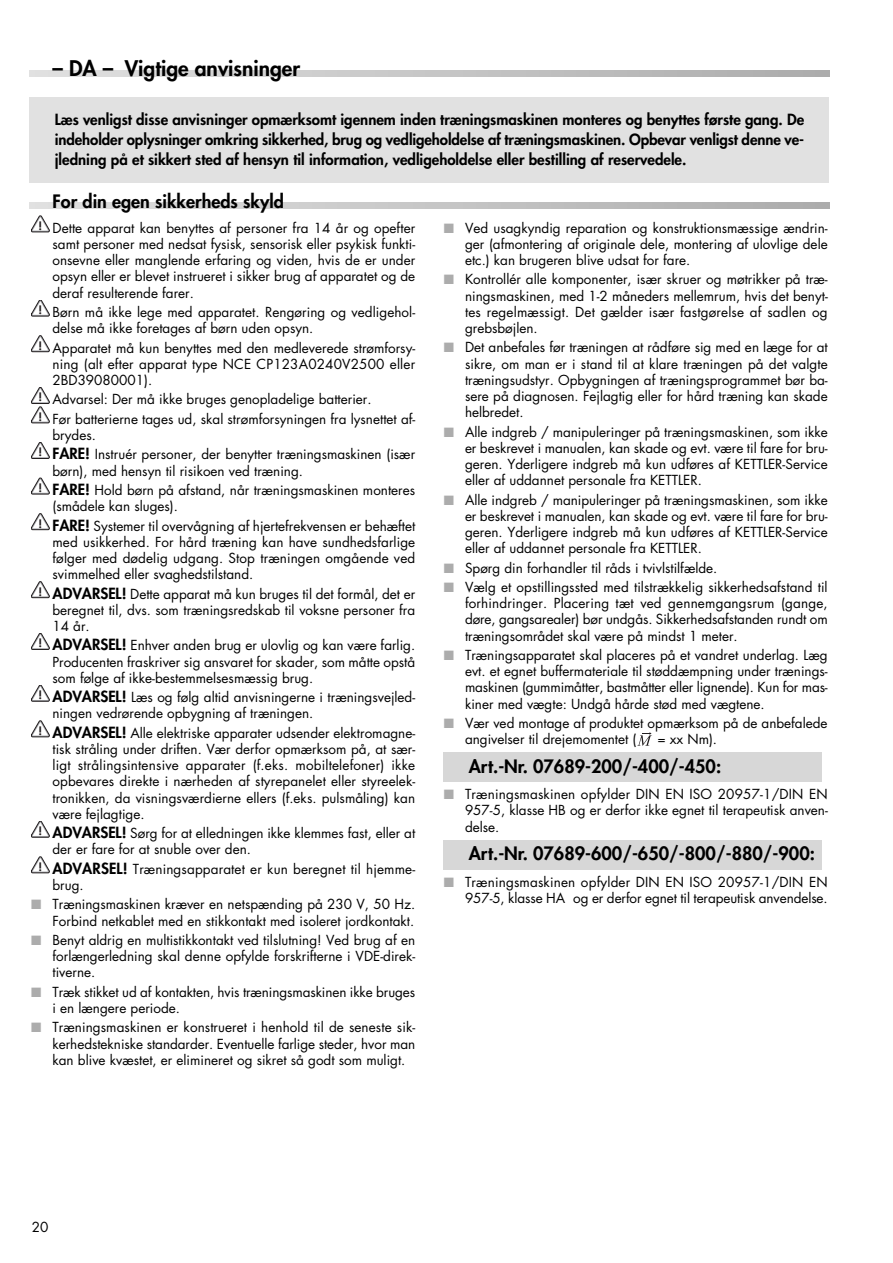
<style>
.page{position:relative;width:893px;height:1263px;background:#fff}
.page>*{position:absolute;margin:0;border:0;box-sizing:border-box;transform-origin:0 0}
.t1{font:800 21px "Futura CE";color:#000}
.t2{font:800 18px "Futura CE";color:#000}
.t3{font:800 15px/20px "Futura CE";color:#000;text-align:justify}
.t4{font:13.5px/16.2px "Futura CE";color:#000;text-align:justify}
.t5{font:800 11.4px/19.4px "Futura";color:#231f20}
.s1{font-weight:800;font-size:15px}
.s2{color:#acacac}
</style>
<div class="page">
<svg style="left:30px;top:203px;width:799px;height:5px;background:#c6c6c6"></svg>
<svg style="left:31px;top:216px;width:18px;height:16px"></svg>
<svg style="left:31px;top:300px;width:18px;height:16px"></svg>
<svg style="left:31px;top:336px;width:18px;height:16px"></svg>
<svg style="left:31px;top:387px;width:18px;height:36px"></svg>
<svg style="left:31px;top:442px;width:18px;height:16px"></svg>
<svg style="left:31px;top:478px;width:18px;height:16px"></svg>
<svg style="left:31px;top:514px;width:18px;height:16px"></svg>
<svg style="left:31px;top:582px;width:18px;height:16px"></svg>
<svg style="left:31px;top:633px;width:18px;height:16px"></svg>
<svg style="left:31px;top:685px;width:18px;height:16px"></svg>
<svg style="left:31px;top:721px;width:18px;height:16px"></svg>
<svg style="left:31px;top:821px;width:18px;height:16px"></svg>
<svg style="left:31px;top:857px;width:18px;height:16px"></svg>
<svg style="left:637px;top:732px;width:15px;height:14px"></svg>
<div style="left:444px;top:752px;width:378px;height:30px;background:#d7d7d7"></div>
<div style="left:444px;top:840px;width:378px;height:29px;background:#d7d7d7"></div>
<div style="left:30px;top:98px;width:799px;height:85px;background:#e1e1e1"></div>
<svg style="left:30px;top:70px;width:799px;height:7px;background:#c6c6c6"></svg>
<h1 class="t1" style="left:53px;top:59px;width:249px">– DA – Vigtige anvisninger</h1>
<p class="t3" style="left:55px;top:110px;width:751px">Læs venligst disse anvisninger opmærksomt igennem inden træningsmaskinen monteres og benyttes første gang. De indeholder oplysninger omkring sikkerhed, brug og vedligeholdelse af træningsmaskinen. Opbevar venligst denne ve&shy;jledning på et sikkert sted af hensyn til information, vedligeholdelse eller bestilling af reservedele.</p>
<h2 class="t2" style="left:53px;top:193px;width:233px">For din egen sikkerheds skyld</h2>
<p class="t4" style="left:53px;top:221px;width:364px">Dette apparat kan benyttes af personer fra 14 år og opefter samt personer med nedsat fysisk, sensorisk eller psykisk funkti&shy;onsevne eller manglende erfaring og viden, hvis de er under opsyn eller er blevet instrueret i sikker brug af apparatet og de deraf resulterende farer.</p>
<p class="t4" style="left:53px;top:305px;width:364px">Børn må ikke lege med apparatet. Rengøring og vedligehol&shy;delse må ikke foretages af børn uden opsyn.</p>
<p class="t4" style="left:53px;top:341px;width:364px">Apparatet må kun benyttes med den medleverede strømforsy&shy;ning (alt efter apparat type NCE CP123A0240V2500 eller 2BD39080001).</p>
<p class="t4" style="left:53px;top:391px;width:364px;line-height:19.4px">Advarsel: Der må ikke bruges genopladelige batterier.<br>Før batterierne tages ud, skal strømforsyningen fra lysnettet af-</p>
<p class="t4" style="left:53px;top:426px;width:364px;line-height:19.4px">brydes.<br><span class="s1">FARE!</span> Instruér personer, der benytter træningsmaskinen (især</p>
<p class="t4" style="left:53px;top:462px;width:364px;line-height:19.4px">børn), med hensyn til risikoen ved træning.<br><span class="s1">FARE!</span> Hold børn på afstand, når træningsmaskinen monteres</p>
<p class="t4" style="left:53px;top:498px;width:364px;line-height:19.4px">(smådele kan sluges).<br><span class="s1">FARE!</span> Systemer til overvågning af hjertefrekvensen er behæftet</p>
<p class="t4" style="left:53px;top:535px;width:364px">med usikkerhed. For hård træning kan have sundhedsfarlige følger med dødelig udgang. Stop træningen omgående ved svimmelhed eller svaghedstilstand.</p>
<p class="t4" style="left:53px;top:587px;width:364px"><span class="s1">ADVARSEL!</span> Dette apparat må kun bruges til det formål, det er beregnet til, dvs. som træningsredskab til voksne personer fra 14 år.</p>
<p class="t4" style="left:53px;top:638px;width:364px"><span class="s1">ADVARSEL!</span> Enhver anden brug er ulovlig og kan være farlig.<br>Producenten fraskriver sig ansvaret for skader, som måtte opstå som følge af ikke-bestemmelsesmæssig brug.</p>
<p class="t4" style="left:53px;top:690px;width:364px"><span class="s1">ADVARSEL!</span> Læs og følg altid anvisningerne i træningsvejled&shy;ningen vedrørende opbygning af træningen.</p>
<p class="t4" style="left:53px;top:726px;width:364px"><span class="s1">ADVARSEL!</span> Alle elektriske apparater udsender elektromagne&shy;tisk stråling under driften. Vær derfor opmærksom på, at sær&shy;ligt strålingsintensive apparater (f.eks. mobiltelefoner) ikke opbevares direkte i nærheden af styrepanelet eller styreelek&shy;tronikken, da visningsværdierne ellers (f.eks. pulsmåling) kan være fejlagtige.</p>
<p class="t4" style="left:53px;top:826px;width:364px"><span class="s1">ADVARSEL!</span> Sørg for at elledningen ikke klemmes fast, eller at der er fare for at snuble over den.</p>
<p class="t4" style="left:53px;top:862px;width:364px"><span class="s1">ADVARSEL!</span> Træningsapparatet er kun beregnet til hjemme&shy;brug.</p>
<p class="t4" style="left:31px;top:897px;width:385px;text-align:right"><span class="s2">■</span> Træningsmaskinen kræver en netspænding på 230 V, 50 Hz.<br>Forbind netkablet med en stikkontakt med isoleret jordkontakt.</p>
<p class="t4" style="left:53px;top:933px;width:364px;text-indent:-21px"><span class="s2">■</span> Benyt aldrig en multistikkontakt ved tilslutning! Ved brug af en forlængerledning skal denne opfylde forskrifterne i VDE-direk&shy;tiverne.</p>
<p class="t4" style="left:53px;top:985px;width:364px;text-indent:-21px"><span class="s2">■</span> Træk stikket ud af kontakten, hvis træningsmaskinen ikke bruges i en længere periode.</p>
<p class="t4" style="left:53px;top:1020px;width:364px;text-indent:-21px"><span class="s2">■</span> Træningsmaskinen er konstrueret i henhold til de seneste sik&shy;kerhedstekniske standarder. Eventuelle farlige steder, hvor man kan blive kvæstet, er elimineret og sikret så godt som muligt.</p>
<p class="t5" style="left:38px;top:217px;width:5px">!</p>
<p class="t5" style="left:38px;top:301px;width:5px">!</p>
<p class="t5" style="left:38px;top:337px;width:5px">!</p>
<p class="t5" style="left:38px;top:388px;width:5px">! !</p>
<p class="t5" style="left:38px;top:443px;width:5px">!</p>
<p class="t5" style="left:38px;top:479px;width:5px">!</p>
<p class="t5" style="left:38px;top:515px;width:5px">!</p>
<p class="t5" style="left:38px;top:582px;width:5px">!</p>
<p class="t5" style="left:38px;top:634px;width:5px">!</p>
<p class="t5" style="left:38px;top:686px;width:5px">!</p>
<p class="t5" style="left:38px;top:722px;width:5px">!</p>
<p class="t5" style="left:38px;top:822px;width:5px">!</p>
<p class="t5" style="left:38px;top:858px;width:5px">!</p>
<p class="t4" style="left:465px;top:221px;width:364px;text-indent:-21px"><span class="s2">■</span> Ved usagkyndig reparation og konstruktionsmæssige ændrin&shy;ger (afmontering af originale dele, montering af ulovlige dele etc.) kan brugeren blive udsat for fare.</p>
<p class="t4" style="left:465px;top:273px;width:364px;text-indent:-21px"><span class="s2">■</span> Kontrollér alle komponenter, især skruer og møtrikker på træ&shy;ningsmaskinen, med 1-2 måneders mellemrum, hvis det benyt&shy;tes regelmæssigt. Det gælder især fastgørelse af sadlen og grebsbøjlen.</p>
<p class="t4" style="left:465px;top:340px;width:364px;text-indent:-21px"><span class="s2">■</span> Det anbefales før træningen at rådføre sig med en læge for at sikre, om man er i stand til at klare træningen på det valgte træningsudstyr. Opbygningen af træningsprogrammet bør ba&shy;sere på diagnosen. Fejlagtig eller for hård træning kan skade helbredet.</p>
<p class="t4" style="left:465px;top:425px;width:364px;text-indent:-21px"><span class="s2">■</span> Alle indgreb / manipuleringer på træningsmaskinen, som ikke er beskrevet i manualen, kan skade og evt. være til fare for bru&shy;geren. Yderligere indgreb må kun udføres af KETTLER-Service eller af uddannet personale fra KETTLER.</p>
<p class="t4" style="left:465px;top:493px;width:364px;text-indent:-21px"><span class="s2">■</span> Alle indgreb / manipuleringer på træningsmaskinen, som ikke er beskrevet i manualen, kan skade og evt. være til fare for bru&shy;geren. Yderligere indgreb må kun udføres af KETTLER-Service eller af uddannet personale fra KETTLER.</p>
<p class="t4" style="left:444px;top:561px;width:275px"><span class="s2">■</span> Spørg din forhandler til råds i tvivlstilfælde.</p>
<p class="t4" style="left:465px;top:580px;width:364px;text-indent:-21px"><span class="s2">■</span> Vælg et opstillingssted med tilstrækkelig sikkerhedsafstand til forhindringer. Placering tæt ved gennemgangsrum (gange, døre, gangsarealer) bør undgås. Sikkerhedsafstanden rundt om træningsområdet skal være på mindst 1 meter.</p>
<p class="t4" style="left:465px;top:648px;width:364px;text-indent:-21px"><span class="s2">■</span> Træningsapparatet skal placeres på et vandret underlag. Læg evt. et egnet buffermateriale til støddæmpning under trænings&shy;maskinen (gummimåtter, bastmåtter eller lignende). Kun for mas&shy;kiner med vægte: Undgå hårde stød med vægtene.</p>
<p class="t4" style="left:465px;top:716px;width:364px;text-indent:-21px"><span class="s2">■</span> Vær ved montage af produktet opmærksom på de anbefalede angivelser til drejemomentet (</p>
<p class="t4" style="left:657px;top:732px;width:61px">= xx Nm).</p>
<h2 class="t2" style="left:469px;top:757px;width:254px">Art.-Nr. 07689-200/-400/-450:</h2>
<p class="t4" style="left:465px;top:787px;width:364px;text-indent:-21px"><span class="s2">■</span> Træningsmaskinen opfylder DIN EN ISO 20957-1/DIN EN 957-5, klasse HB og er derfor ikke egnet til terapeutisk anven&shy;delse.</p>
<h2 class="t2" style="left:469px;top:845px;width:348px">Art.-Nr. 07689-600/-650/-800/-880/-900:</h2>
<p class="t4" style="left:444px;top:875px;width:385px;text-align:right"><span class="s2">■</span> Træningsmaskinen opfylder DIN EN ISO 20957-1/DIN EN<br>957-5, klasse HA og er derfor egnet til terapeutisk anvendelse.</p>
<p class="t4" style="left:32px;top:1220px;width:18px">20</p>
</div>
